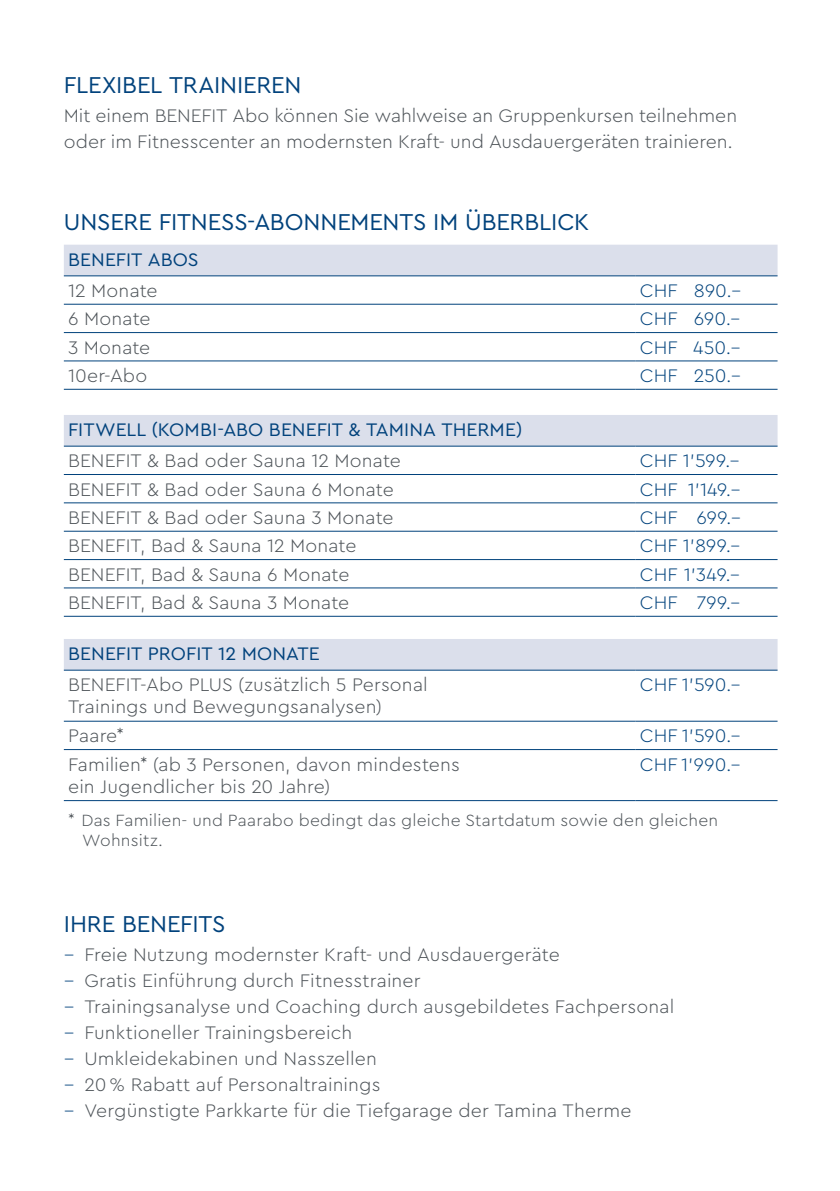
<style>
.page{position:relative;width:840px;height:1191px;background:#fff}
.page>*{position:absolute;margin:0;border:0;box-sizing:border-box;transform-origin:0 0}
.t1{font:24px "Cera Pro";letter-spacing:-.005em;color:#01427c}
.t2{font:300 19px/26px "Cera Pro";letter-spacing:.005em;color:#4d5358}
.t3{font:300 19px "Cera Pro";letter-spacing:-.005em;color:#01427c}
.t4{font:19px "Cera Pro";color:#01427c}
.t5{font:300 17px/20px "Cera Pro";letter-spacing:.01em;color:#4d5358}
.s1{color:#01427c}
</style>
<div class="page">
<svg style="left:64px;top:245px;width:713px;height:424px"></svg>
<hr style="left:64px;top:275px;width:571px;height:1px;background:#01427c">
<hr style="left:635px;top:275px;width:142px;height:1px;background:#01427c">
<hr style="left:64px;top:304px;width:571px;height:1px;background:#01427c">
<hr style="left:635px;top:304px;width:142px;height:1px;background:#01427c">
<hr style="left:64px;top:332px;width:571px;height:1px;background:#01427c">
<hr style="left:635px;top:332px;width:142px;height:1px;background:#01427c">
<hr style="left:64px;top:360px;width:571px;height:1px;background:#01427c">
<hr style="left:635px;top:360px;width:142px;height:1px;background:#01427c">
<hr style="left:64px;top:389px;width:571px;height:1px;background:#01427c">
<hr style="left:635px;top:389px;width:142px;height:1px;background:#01427c">
<hr style="left:64px;top:445px;width:571px;height:1px;background:#01427c">
<hr style="left:635px;top:445px;width:142px;height:1px;background:#01427c">
<hr style="left:64px;top:474px;width:571px;height:1px;background:#01427c">
<hr style="left:635px;top:474px;width:142px;height:1px;background:#01427c">
<hr style="left:64px;top:502px;width:571px;height:1px;background:#01427c">
<hr style="left:635px;top:502px;width:142px;height:1px;background:#01427c">
<hr style="left:64px;top:531px;width:571px;height:1px;background:#01427c">
<hr style="left:635px;top:531px;width:142px;height:1px;background:#01427c">
<hr style="left:64px;top:559px;width:571px;height:1px;background:#01427c">
<hr style="left:635px;top:559px;width:142px;height:1px;background:#01427c">
<hr style="left:64px;top:587px;width:571px;height:1px;background:#01427c">
<hr style="left:635px;top:587px;width:142px;height:1px;background:#01427c">
<hr style="left:64px;top:616px;width:571px;height:1px;background:#01427c">
<hr style="left:635px;top:616px;width:142px;height:1px;background:#01427c">
<hr style="left:64px;top:669px;width:571px;height:1px;background:#01427c">
<hr style="left:635px;top:669px;width:142px;height:1px;background:#01427c">
<hr style="left:64px;top:721px;width:571px;height:1px;background:#01427c">
<hr style="left:635px;top:721px;width:142px;height:1px;background:#01427c">
<hr style="left:64px;top:749px;width:571px;height:1px;background:#01427c">
<hr style="left:635px;top:749px;width:142px;height:1px;background:#01427c">
<hr style="left:64px;top:800px;width:571px;height:1px;background:#01427c">
<hr style="left:635px;top:800px;width:142px;height:1px;background:#01427c">
<p class="t1" style="left:64px;top:69px;width:239px">FLEXIBEL TRAINIEREN</p>
<p class="t2" style="left:64px;top:102px;width:674px">Mit einem BENEFIT Abo können Sie wahlweise an Gruppenkursen teilnehmen oder im Fitnesscenter an modernsten Kraft- und Ausdauergeräten trainieren.</p>
<p class="t1" style="left:64px;top:206px;width:527px">UNSERE FITNESS-ABONNEMENTS IM ÜBERBLICK</p>
<p class="t4" style="left:68px;top:247px;width:132px">BENEFIT ABOS</p>
<p class="t2" style="left:68px;top:277px;width:91px">12 Monate</p>
<p class="t3" style="left:639px;top:278px;width:103px">CHF 890.–</p>
<p class="t2" style="left:68px;top:305px;width:84px">6 Monate</p>
<p class="t3" style="left:639px;top:306px;width:102px">CHF 690.–</p>
<p class="t2" style="left:68px;top:333px;width:84px">3 Monate</p>
<p class="t3" style="left:639px;top:334px;width:102px">CHF 450.–</p>
<p class="t2" style="left:68px;top:362px;width:81px">10er-Abo</p>
<p class="t3" style="left:639px;top:363px;width:102px">CHF 250.–</p>
<p class="t4" style="left:68px;top:417px;width:456px">FITWELL (KOMBI-ABO BENEFIT &amp; TAMINA THERME)</p>
<p class="t2" style="left:68px;top:447px;width:334px">BENEFIT &amp; Bad oder Sauna 12 Monate</p>
<p class="t3" style="left:639px;top:448px;width:101px">CHF 1’599.–</p>
<p class="t2" style="left:68px;top:475px;width:327px">BENEFIT &amp; Bad oder Sauna 6 Monate</p>
<p class="t3" style="left:639px;top:476px;width:102px">CHF 1’149.–</p>
<p class="t2" style="left:68px;top:504px;width:327px">BENEFIT &amp; Bad oder Sauna 3 Monate</p>
<p class="t3" style="left:639px;top:505px;width:102px">CHF 699.–</p>
<p class="t2" style="left:68px;top:532px;width:290px">BENEFIT, Bad &amp; Sauna 12 Monate</p>
<p class="t3" style="left:639px;top:533px;width:102px">CHF 1’899.–</p>
<p class="t2" style="left:68px;top:560px;width:283px">BENEFIT, Bad &amp; Sauna 6 Monate</p>
<p class="t3" style="left:639px;top:561px;width:101px">CHF 1’349.–</p>
<p class="t2" style="left:68px;top:589px;width:282px">BENEFIT, Bad &amp; Sauna 3 Monate</p>
<p class="t3" style="left:639px;top:590px;width:102px">CHF 799.–</p>
<p class="t4" style="left:68px;top:641px;width:253px">BENEFIT PROFIT 12 MONATE</p>
<p class="t2" style="left:68px;top:673px;width:361px;line-height:22px">BENEFIT-Abo PLUS (zusätzlich 5 Personal<br>Trainings und Bewegungsanalysen)</p>
<p class="t3" style="left:639px;top:672px;width:102px">CHF 1’590.–</p>
<p class="t2" style="left:68px;top:722px;width:57px">Paare*</p>
<p class="t3" style="left:639px;top:723px;width:102px">CHF 1’590.–</p>
<p class="t2" style="left:68px;top:752px;width:393px;line-height:22px">Familien* (ab 3 Personen, davon mindestens ein Jugendlicher bis 20 Jahre)</p>
<p class="t3" style="left:639px;top:751px;width:102px">CHF 1’990.–</p>
<p class="t5" style="left:82px;top:809px;width:637px;text-indent:-14px">* Das Familien- und Paarabo bedingt das gleiche Startdatum sowie den gleichen<br>Wohnsitz.</p>
<p class="t1" style="left:64px;top:907px;width:163px">IHRE BENEFITS</p>
<p class="t2" style="left:64px;top:941px;width:611px"><span class="s1">−</span> Freie Nutzung modernster Kraft- und Ausdauergeräte<br><span class="s1">−</span> Gratis Einführung durch Fitnesstrainer<br><span class="s1">−</span> Trainingsanalyse und Coaching durch ausgebildetes Fachpersonal <span class="s1">−</span> Funktioneller Trainingsbereich<br><span class="s1">−</span> Umkleidekabinen und Nasszellen<br><span class="s1">−</span> 20 % Rabatt auf Personaltrainings<br><span class="s1">−</span> Vergünstigte Parkkarte für die Tiefgarage der Tamina Therme</p>
</div>
